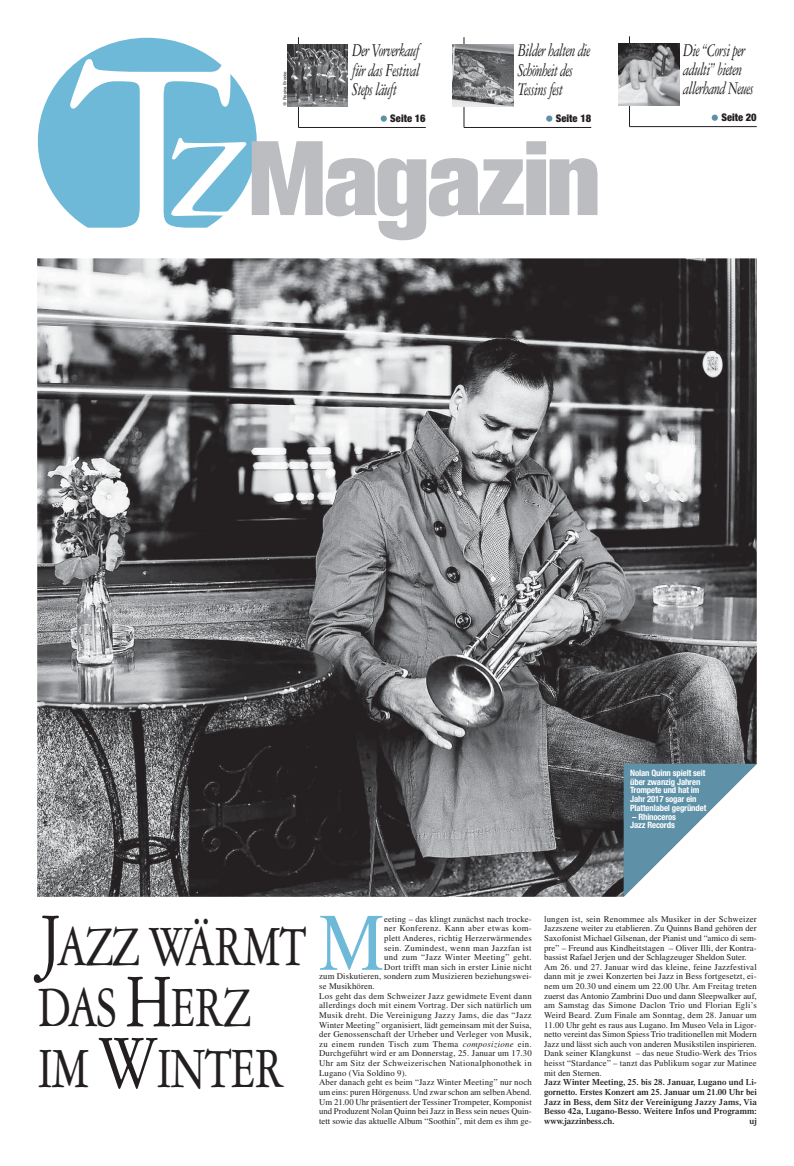
<style>
.page{position:relative;width:794px;height:1166px;background:#fff}
.page>*{position:absolute;margin:0;border:0;box-sizing:border-box;transform-origin:0 0}
.t1{font:800 104.56px "Akzidenz Grotesk BE";letter-spacing:-.03em;color:#bbbdc0}
.t2{font:81.38px "Times LT Std";color:#6eb9d8;scale:.9 1}
.t3{font:60.64px/61.1px "Garamond 3 LT Std";letter-spacing:-.035em;color:#231f20;scale:.75 1}
.t4{font:italic 19.25px/19.2px "Garamond 3 LT Std";letter-spacing:-.04em;color:#231f20;scale:.72 1}
.t5{font:900 condensed 10.5px "Helvetica Neue LT Std";color:#231f20}
.t6{font:8.75px/9.6px "Times LT Std";letter-spacing:.015em;color:#231f20}
.t7{font:8.75px "Times LT Std";letter-spacing:.035em;color:#231f20}
.t8{font:600 8.75px/9.6px "Times LT Std";letter-spacing:.01em;color:#231f20;text-align:justify}
.t9{font:700 condensed 8.75px/8.8px "Helvetica Neue LT Std";letter-spacing:-.015em;color:#fff}
.t10{font:4.38px "Helvetica";color:#231f20}
.s1{font-family:"Garamond Three SC";font-weight:400;font-size:276.59px;color:#fff}
.s2{font-family:"Garamond Three SC";font-weight:400;font-size:164.15px;color:#fff}
.s3{font-size:80.85px}
.s4{font-style:italic}
</style>
<div class="page">
<svg style="left:38px;top:38px;width:219px;height:190px;fill:#6eb9d8"></svg>
<hr style="left:298px;top:37px;width:1px;height:90px;background:#231f20">
<hr style="left:298px;top:127px;width:128px;height:1px;background:#231f20">
<div style="left:381px;top:115px;width:6px;height:7px;background:#5e91a8;border-radius:50%"></div>
<img style="left:287px;top:44px;width:61px;height:62px">
<hr style="left:464px;top:37px;width:1px;height:90px;background:#231f20">
<hr style="left:464px;top:127px;width:127px;height:1px;background:#231f20">
<div style="left:546px;top:115px;width:6px;height:7px;background:#5e91a8;border-radius:50%"></div>
<img style="left:453px;top:44px;width:60px;height:62px">
<hr style="left:629px;top:36px;width:1px;height:91px;background:#231f20">
<hr style="left:629px;top:126px;width:127px;height:1px;background:#231f20">
<div style="left:711px;top:115px;width:7px;height:6px;background:#5e91a8;border-radius:50%"></div>
<img style="left:618px;top:43px;width:61px;height:62px">
<img style="left:37px;top:258px;width:719px;height:639px">
<svg style="left:623px;top:764px;width:133px;height:133px"></svg>
<h3 class="t4" style="left:352px;top:40px;width:96px;text-align:justify">Der Vorverkauf für das Festival Steps läuft</h3>
<h3 class="t4" style="left:517px;top:40px;width:103px">Bilder halten die<br>Schönheit des<br>Tessins fest</h3>
<h1 class="t1" style="left:67px;top:118px;width:535px"><span class="s1">T</span><span class="s2">z</span>Magazin</h1>
<p class="t10" style="left:282px;top:106px;width:36px;rotate:-90deg">@ Regina Brocke</p>
<p class="t5" style="left:390px;top:112px;width:37px">Seite 16</p>
<p class="t5" style="left:556px;top:112px;width:37px">Seite 18</p>
<h3 class="t4" style="left:683px;top:39px;width:99px">Die “Corsi per adulti” bieten allerhand Neues</h3>
<p class="t5" style="left:721px;top:111px;width:37px">Seite 20</p>
<p class="t9" style="left:630px;top:769px;width:78px">Nolan Quinn spielt seit über zwanzig Jahren<br>Trompete und hat im<br>Jahr 2017 sogar ein<br>Plattenlabel gegründet</p>
<p class="t9" style="left:630px;top:813px;width:48px">– Rhinoceros<br>Jazz Records</p>
<h3 class="t3" style="left:38px;top:913px;width:360px"><span class="s3">J</span>AZZ WÄRMT<br>DAS <span class="s3">H</span>ERZ<br>IM <span class="s3">W</span>INTER</h3>
<h2 class="t2" style="left:319px;top:912px;width:74px">M</h2>
<p class="t6" style="left:384px;top:915px;width:149px">eeting – das klingt zunächst nach trocke-</p>
<p class="t7" style="left:384px;top:925px;width:149px">ner Konferenz. Kann aber etwas kom-</p>
<p class="t6" style="left:384px;top:934px;width:149px">plett Anderes, richtig Herzerwärmendes</p>
<p class="t7" style="left:384px;top:944px;width:149px">sein. Zumindest, wenn man Jazzfan ist</p>
<p class="t7" style="left:384px;top:954px;width:149px">und zum “Jazz Winter Meeting” geht.</p>
<p class="t6" style="left:384px;top:963px;width:149px">Dort trifft man sich in erster Linie nicht</p>
<p class="t6" style="left:319px;top:972px;width:214px">zum Diskutieren, sondern zum Musizieren beziehungswei-</p>
<p class="t6" style="left:319px;top:982px;width:57px">se Musikhören.</p>
<p class="t6" style="left:319px;top:992px;width:214px">Los geht das dem Schweizer Jazz gewidmete Event dann</p>
<p class="t6" style="left:319px;top:1001px;width:214px">allerdings doch mit einem Vortrag. Der sich natürlich um</p>
<p class="t7" style="left:319px;top:1012px;width:214px">Musik dreht. Die Vereinigung Jazzy Jams, die das “Jazz</p>
<p class="t6" style="left:319px;top:1021px;width:214px">Winter Meeting” organisiert, lädt gemeinsam mit der Suisa,</p>
<p class="t6" style="left:319px;top:1030px;width:214px">der Genossenschaft der Urheber und Verleger von Musik,</p>
<p class="t7" style="left:319px;top:1040px;width:214px">zu einem runden Tisch zum Thema <span class="s4">composizione</span> ein.</p>
<p class="t6" style="left:319px;top:1049px;width:214px">Durchgeführt wird er am Donnerstag, 25. Januar um 17.30</p>
<p class="t7" style="left:319px;top:1060px;width:214px">Uhr am Sitz der Schweizerischen Nationalphonothek in</p>
<p class="t6" style="left:319px;top:1069px;width:89px">Lugano (Via Soldino 9).</p>
<p class="t6" style="left:319px;top:1078px;width:214px">Aber danach geht es beim “Jazz Winter Meeting” nur noch</p>
<p class="t6" style="left:319px;top:1088px;width:214px">um eins: puren Hörgenuss. Und zwar schon am selben Abend.</p>
<p class="t6" style="left:319px;top:1098px;width:214px">Um 21.00 Uhr präsentiert der Tessiner Trompeter, Komponist</p>
<p class="t6" style="left:319px;top:1107px;width:214px">und Produzent Nolan Quinn bei Jazz in Bess sein neues Quin-</p>
<p class="t6" style="left:319px;top:1117px;width:214px">tett sowie das aktuelle Album “Soothin”, mit dem es ihm ge-</p>
<p class="t6" style="left:544px;top:915px;width:214px">lungen ist, sein Renommee als Musiker in der Schweizer Jazzszene weiter zu etablieren. Zu Quinns Band gehören der Saxofonist Michael Gilsenan, der Pianist und “amico di sem&shy;pre” – Freund aus Kindheitstagen – Oliver Illi, der Kontra&shy;bassist Rafael Jerjen und der Schlagzeuger Sheldon Suter.<br>Am 26. und 27. Januar wird das kleine, feine Jazzfestival dann mit je zwei Konzerten bei Jazz in Bess fortgesetzt, ei&shy;nem um 20.30 und einem um 22.00 Uhr. Am Freitag treten zuerst das Antonio Zambrini Duo und dann Sleepwalker auf, am Samstag das Simone Daclon Trio und Florian Egli’s Weird Beard. Zum Finale am Sonntag, dem 28. Januar um 11.00 Uhr geht es raus aus Lugano. Im Museo Vela in Ligor&shy;netto vereint das Simon Spiess Trio traditionellen mit Modern Jazz und lässt sich auch von anderen Musikstilen inspirieren.<br>Dank seiner Klangkunst – das neue Studio-Werk des Trios heisst “Stardance” – tanzt das Publikum sogar zur Matinee mit den Sternen.</p>
<p class="t8" style="left:544px;top:1078px;width:214px">Jazz Winter Meeting, 25. bis 28. Januar, Lugano und Li&shy;gornetto. Erstes Konzert am 25. Januar um 21.00 Uhr bei Jazz in Bess, dem Sitz der Vereinigung Jazzy Jams, Via Besso 42a, Lugano-Besso. Weitere Infos und Programm: www.jazzinbess.ch.</p>
<p class="t8" style="left:749px;top:1117px;width:9px">uj</p>
</div>
